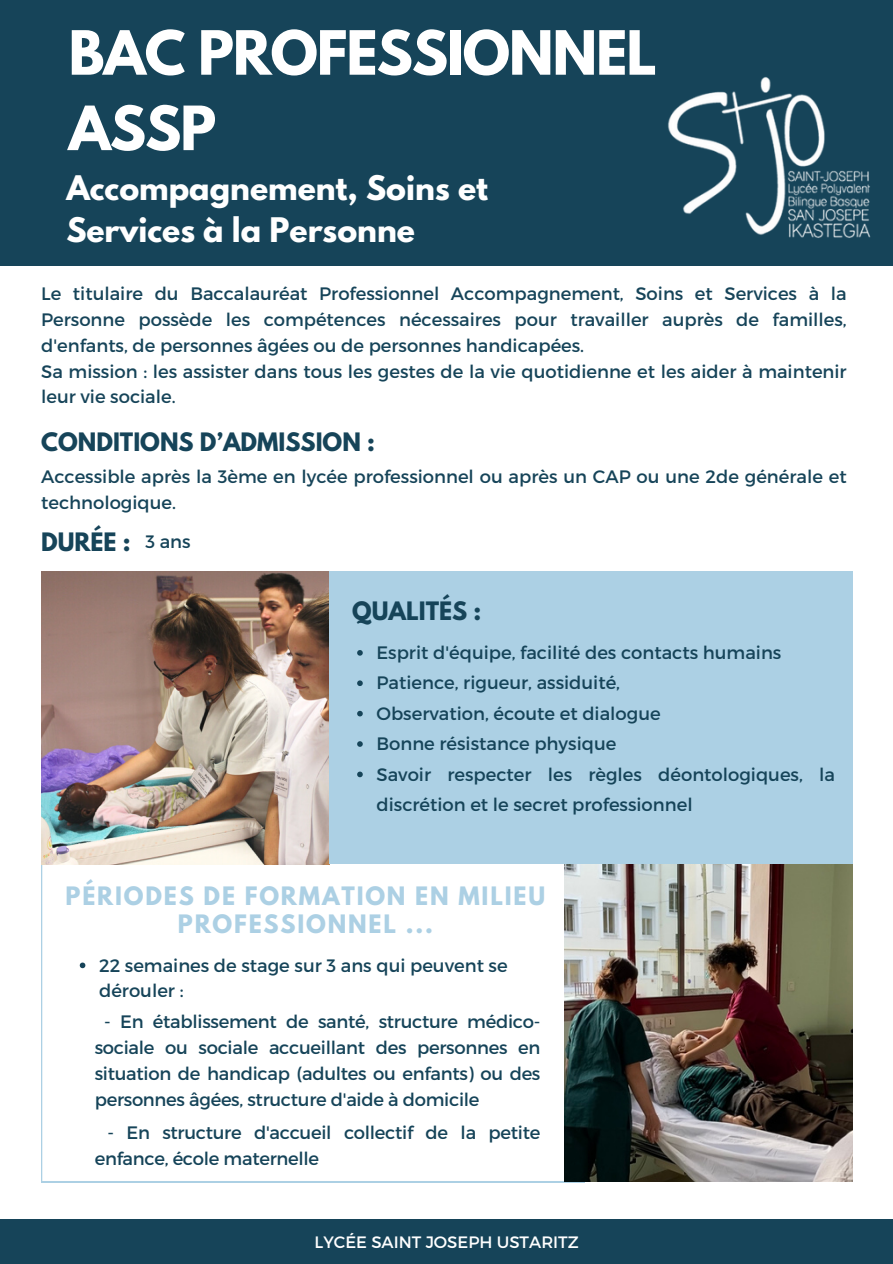
<style>
.page{position:relative;width:893px;height:1264px;background:#fff}
.page>*{position:absolute;margin:0;border:0;box-sizing:border-box;transform-origin:0 0}
.t1{font:700 54px/75.3px "League Spartan";letter-spacing:-.02em;color:#fff}
.t2{font:700 30px/41.7px "League Spartan";color:#fff}
.t3{font:700 22.5px/28.2px "League Spartan";letter-spacing:.08em;color:#acd0e4;text-align:center}
.t4{font:700 22.5px "League Spartan";color:#164459}
.t5{font:18px/25.8px "Montserrat";color:#164459}
.t6{font:16.5px "Montserrat";color:#fff}
.s1{font-family:"Montserrat";font-weight:400;font-size:18px}
</style>
<div class="page">
<svg style="left:41px;top:863px;width:523px;height:318px"></svg>
<img style="left:564px;top:863px;width:288px;height:318px">
<div style="left:0;top:1219px;width:892px;height:44px;background:#164459"></div>
<img style="left:41px;top:571px;width:288px;height:293px">
<div style="left:0;top:0;width:892px;height:266px;background:#164459"></div>
<img style="left:668px;top:77px;width:203px;height:161px">
<div style="left:329px;top:571px;width:523px;height:292px;background:#acd0e4"></div>
<svg style="left:357px;top:650px;width:6px;height:5px"></svg>
<svg style="left:357px;top:680px;width:6px;height:6px"></svg>
<svg style="left:357px;top:710px;width:6px;height:6px"></svg>
<svg style="left:357px;top:741px;width:6px;height:5px"></svg>
<svg style="left:357px;top:771px;width:6px;height:6px"></svg>
<svg style="left:80px;top:962px;width:5px;height:6px"></svg>
<h1 class="t1" style="left:68px;top:14px;width:589px">BAC PROFESSIONNEL<br>ASSP</h1>
<h2 class="t2" style="left:66px;top:167px;width:423px">Accompagnement, Soins et<br>Services à la Personne</h2>
<p class="t5" style="left:41px;top:280px;width:807px">Le titulaire du Baccalauréat Professionnel Accompagnement, Soins et Services à la Personne possède les compétences nécessaires pour travailler auprès de familles, d'enfants, de personnes âgées ou de personnes handicapées.<br>Sa mission : les assister dans tous les gestes de la vie quotidienne et les aider à maintenir leur vie sociale.</p>
<p class="t4" style="left:41px;top:424px;width:335px">CONDITIONS D’ADMISSION :</p>
<p class="t5" style="left:41px;top:463px;width:807px">Accessible après la 3ème en lycée professionnel ou après un CAP ou une 2de générale et technologique.</p>
<p class="t4" style="left:41px;top:524px;width:151px">DURÉE : <span class="s1">3 ans</span></p>
<p class="t4" style="left:352px;top:593px;width:131px">QUALITÉS :</p>
<p class="t5" style="left:376px;top:637px;width:460px;line-height:30.3px">Esprit d'équipe, facilité des contacts humains Patience, rigueur, assiduité,<br>Observation, écoute et dialogue<br>Bonne résistance physique<br>Savoir respecter les règles déontologiques, la discrétion et le secret professionnel</p>
<p class="t3" style="left:66px;top:881px;width:481px">PÉRIODES DE FORMATION EN MILIEU<br>PROFESSIONNEL ...</p>
<p class="t5" style="left:99px;top:952px;width:410px">22 semaines de stage sur 3 ans qui peuvent se dérouler :</p>
<p class="t5" style="left:95px;top:1008px;width:447px;text-align:justify;text-indent:10px">- En établissement de santé, structure médico&shy;sociale ou sociale accueillant des personnes en situation de handicap (adultes ou enfants) ou des personnes âgées, structure d'aide à domicile</p>
<p class="t5" style="left:95px;top:1119px;width:447px;text-indent:13px">- En structure d'accueil collectif de la petite enfance, école maternelle</p>
<p class="t6" style="left:314px;top:1231px;width:265px">LYCÉE SAINT JOSEPH USTARITZ</p>
</div>
